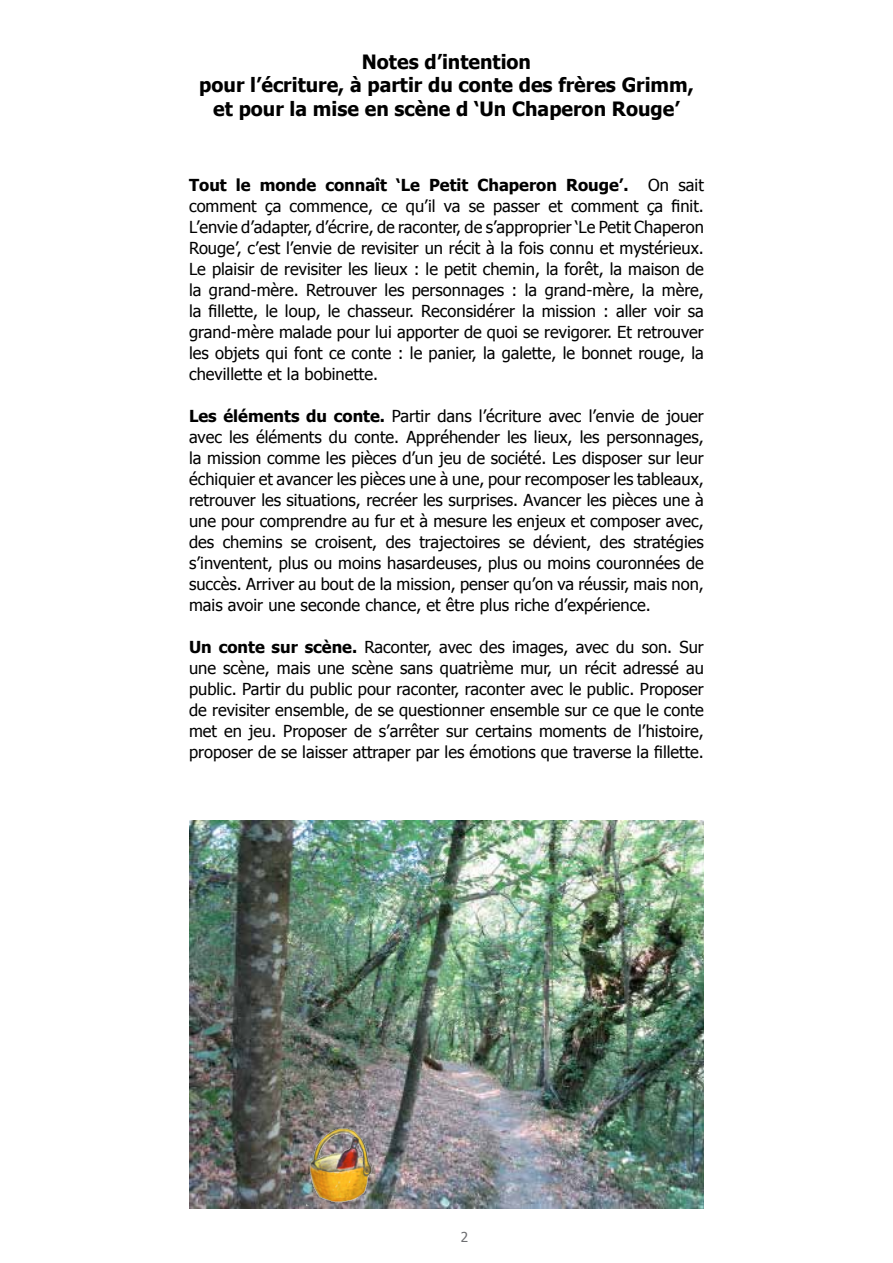
<style>
.page{position:relative;width:893px;height:1263px;background:#fff}
.page>*{position:absolute;margin:0;border:0;box-sizing:border-box;transform-origin:0 0}
.t1{font:700 19.65px/23.4px "Tahoma";color:#000;text-align:center}
.t2{font:16.5px/21px "Tahoma";color:#000;text-align:justify}
.t3{font:13.65px "Tahoma";color:#6d6e71}
.s1{font-weight:700}
</style>
<div class="page">
<img style="left:189px;top:821px;width:515px;height:388px">
<img style="left:306px;top:1125px;width:86px;height:84px">
<p class="t1" style="left:199px;top:49px;width:496px">Notes d’intention<br>pour l’écriture, à partir du conte des frères Grimm, et pour la mise en scène d ‘Un Chaperon Rouge’</p>
<p class="t2" style="left:189px;top:174px;width:516px"><span class="s1">Tout le monde connaît ‘Le Petit Chaperon Rouge’.</span> On sait comment ça commence, ce qu’il va se passer et comment ça finit.<br>L’envie d’adapter, d’écrire, de raconter, de s’approprier ‘Le Petit Chaperon Rouge’, c’est l’envie de revisiter un récit à la fois connu et mystérieux.<br>Le plaisir de revisiter les lieux : le petit chemin, la forêt, la maison de la grand-mère. Retrouver les personnages : la grand-mère, la mère, la fillette, le loup, le chasseur. Reconsidérer la mission : aller voir sa grand-mère malade pour lui apporter de quoi se revigorer. Et retrouver les objets qui font ce conte : le panier, la galette, le bonnet rouge, la chevillette et la bobinette.</p>
<p class="t2" style="left:189px;top:405px;width:516px"><span class="s1">Les éléments du conte.</span> Partir dans l’écriture avec l’envie de jouer avec les éléments du conte. Appréhender les lieux, les personnages, la mission comme les pièces d’un jeu de société. Les disposer sur leur échiquier et avancer les pièces une à une, pour recomposer les tableaux, retrouver les situations, recréer les surprises. Avancer les pièces une à une pour comprendre au fur et à mesure les enjeux et composer avec, des chemins se croisent, des trajectoires se dévient, des stratégies s’inventent, plus ou moins hasardeuses, plus ou moins couronnées de succès. Arriver au bout de la mission, penser qu’on va réussir, mais non, mais avoir une seconde chance, et être plus riche d’expérience.</p>
<p class="t2" style="left:189px;top:636px;width:516px"><span class="s1">Un conte sur scène.</span> Raconter, avec des images, avec du son. Sur une scène, mais une scène sans quatrième mur, un récit adressé au public. Partir du public pour raconter, raconter avec le public. Proposer de revisiter ensemble, de se questionner ensemble sur ce que le conte met en jeu. Proposer de s’arrêter sur certains moments de l’histoire, proposer de se laisser attraper par les émotions que traverse la fillette.</p>
<p class="t3" style="left:461px;top:1228px;width:9px">2</p>
</div>
